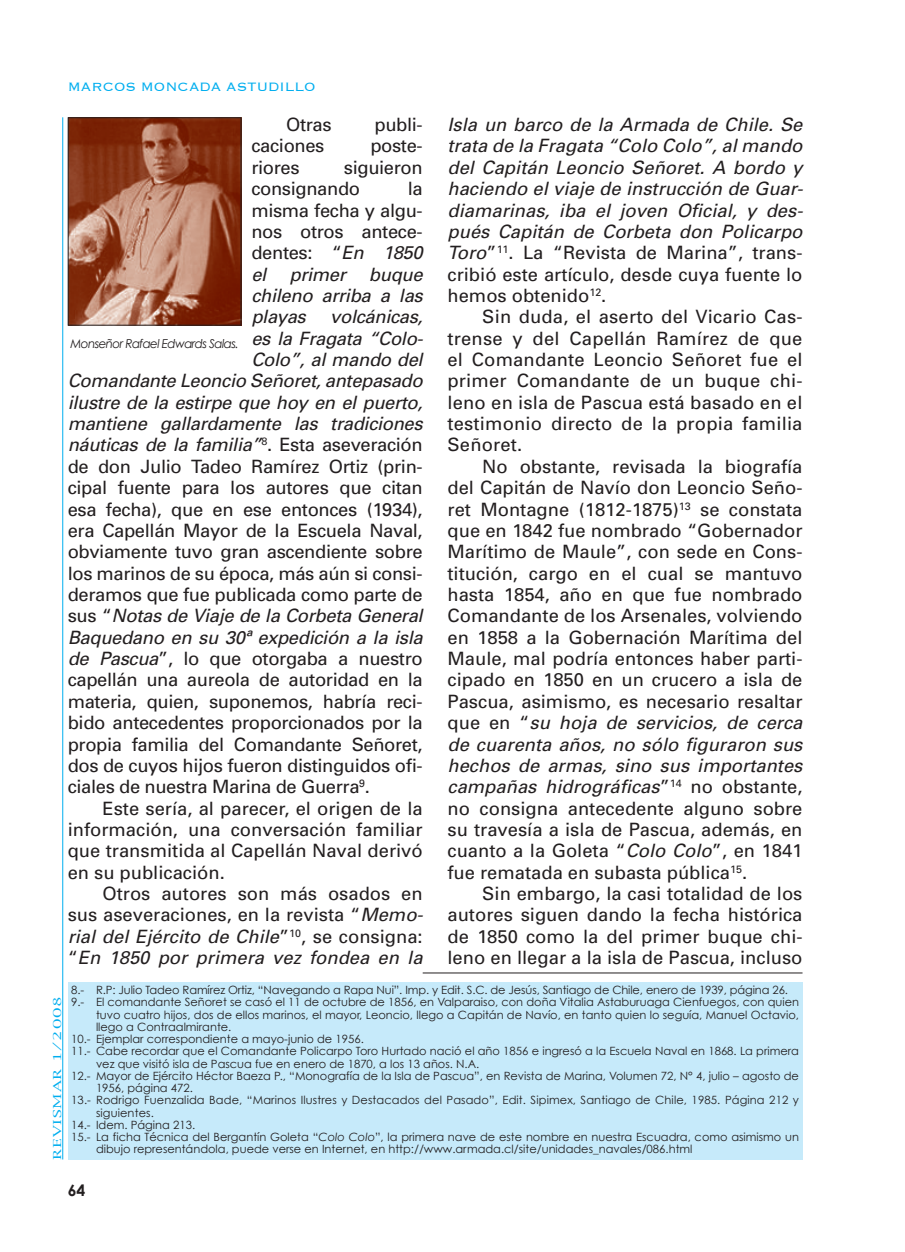
<style>
.page{position:relative;width:905px;height:1252px;background:#fff}
.page>*{position:absolute;margin:0;border:0;box-sizing:border-box;transform-origin:0 0}
.t1{font:18.38px/21.3px "Univers";letter-spacing:-.02em;color:#231f20;text-align:justify}
.t2{font:italic 18.38px/21.3px "Univers";letter-spacing:-.02em;color:#231f20;text-align:justify}
.t3{font:18.38px "Univers";color:#231f20}
.t4{font:italic 18.38px "Univers";color:#231f20}
.t5{font:300 15.75px "Copperplate";color:#00aeef}
.t6{font:700 15.75px "Century Gothic";color:#231f20}
.t7{font:italic 12.25px "Century Gothic";letter-spacing:-.05em;color:#231f20}
.t8{font:11.38px "Century Gothic";color:#231f20}
.t9{font:10.5px "New York";letter-spacing:.05em;color:#00aeef;scale:1.5 1}
.s1{font-style:normal}
.s2{font-style:italic}
</style>
<div class="page">
<hr style="left:62px;top:117px;width:1px;height:1042px;background:#00aeef">
<hr style="left:422px;top:972px;width:380px;height:1px;background:#231f20">
<div style="left:68px;top:982px;width:734px;height:177px;background:#c6eafa"></div>
<img style="left:70px;top:119px;width:169px;height:204px">
<div style="left:68px;top:117px;width:173px;height:208px;border:1px solid #231f20"></div>
<p class="t5" style="left:68px;top:77px;width:249px">MARCOS MONCADA ASTUDILLO</p>
<p class="t2" style="left:447px;top:114px;width:356px">Isla un barco de la Armada de Chile. Se trata de la Fragata “Colo Colo”, al mando del Capitán Leoncio Señoret. A bordo y haciendo el viaje de instrucción de Guar&shy;diamarinas, iba el joven Oficial, y des&shy;pués Capitán de Corbeta don Policarpo Toro<span class="s1">”</span><sup>11</sup><span class="s1">. La “Revista de Marina”, trans&shy;cribió este artículo, desde cuya fuente lo hemos obtenido</span><sup>12</sup><span class="s1">.</span></p>
<p class="t1" style="left:447px;top:306px;width:356px;text-indent:35px">Sin duda, el aserto del Vicario Cas&shy;trense y del Capellán Ramírez de que el Comandante Leoncio Señoret fue el primer Comandante de un buque chi&shy;leno en isla de Pascua está basado en el testimonio directo de la propia familia Señoret.</p>
<p class="t1" style="left:447px;top:456px;width:356px;text-indent:35px">No obstante, revisada la biografía del Capitán de Navío don Leoncio Seño&shy;ret Montagne (1812-1875)<sup>13</sup> se constata que en 1842 fue nombrado “Gobernador Marítimo de Maule”, con sede en Cons&shy;titución, cargo en el cual se mantuvo hasta 1854, año en que fue nombrado Comandante de los Arsenales, volviendo en 1858 a la Gobernación Marítima del Maule, mal podría entonces haber parti&shy;cipado en 1850 en un crucero a isla de Pascua, asimismo, es necesario resaltar que en “<span class="s2">su hoja de servicios, de cerca de cuarenta años, no sólo figuraron sus hechos de armas, sino sus importantes campañas hidrográficas</span>”<sup>14</sup> no obstante, no consigna antecedente alguno sobre su travesía a isla de Pascua, además, en cuanto a la Goleta “<span class="s2">Colo Colo</span>”, en 1841 fue rematada en subasta pública<sup>15</sup>.</p>
<p class="t1" style="left:447px;top:883px;width:356px;text-indent:35px">Sin embargo, la casi totalidad de los autores siguen dando la fecha histórica de 1850 como la del primer buque chi&shy;leno en llegar a la isla de Pascua, incluso</p>
<p class="t8" style="left:71px;top:983px;width:718px">8.- R.P: Julio Tadeo Ramírez Ortiz, “Navegando a Rapa Nui”. Imp. y Edit. S.C. de Jesús, Santiago de Chile, enero de 1939, página 26.</p>
<p class="t8" style="left:71px;top:995px;width:729px">9.- El comandante Señoret se casó el 11 de octubre de 1856, en Valparaiso, con doña Vitalia Astaburuaga Cienfuegos, con quien</p>
<p class="t8" style="left:96px;top:1007px;width:704px">tuvo cuatro hijos, dos de ellos marinos, el mayor, Leoncio, llego a Capitán de Navío, en tanto quien lo seguía, Manuel Octavio,</p>
<p class="t8" style="left:96px;top:1019px;width:137px">llego a Contraalmirante.</p>
<p class="t8" style="left:71px;top:1032px;width:294px">10.- Ejemplar correspondiente a mayo-junio de 1956.</p>
<p class="t8" style="left:71px;top:1044px;width:729px">11.- Cabe recordar que el Comandante Policarpo Toro Hurtado nació el año 1856 e ingresó a la Escuela Naval en 1868. La primera</p>
<p class="t8" style="left:96px;top:1056px;width:384px">vez que visitó isla de Pascua fue en enero de 1870, a los 13 años. N.A.</p>
<p class="t8" style="left:71px;top:1068px;width:729px">12.- Mayor de Ejército Héctor Baeza P., “Monografía de la Isla de Pascua”, en Revista de Marina, Volumen 72, N° 4, julio – agosto de</p>
<p class="t8" style="left:96px;top:1081px;width:98px">1956, página 472.</p>
<p class="t8" style="left:71px;top:1093px;width:729px">13.- Rodrigo Fuenzalida Bade, “Marinos Ilustres y Destacados del Pasado”, Edit. Sipimex, Santiago de Chile, 1985. Página 212 y</p>
<p class="t8" style="left:96px;top:1105px;width:59px">siguientes.</p>
<p class="t8" style="left:71px;top:1117px;width:125px">14.- Idem. Página 213.</p>
<p class="t8" style="left:71px;top:1130px;width:729px">15.- La ficha Técnica del Bergantín Goleta “<span class="s2">Colo Colo</span>”, la primera nave de este nombre en nuestra Escuadra, como asimismo un</p>
<p class="t8" style="left:96px;top:1142px;width:597px">dibujo representándola, puede verse en Internet, en http://www.armada.cl/site/unidades_navales/086.html</p>
<p class="t1" style="left:286px;top:114px;width:47px">Otras</p>
<p class="t1" style="left:374px;top:114px;width:50px">publi-</p>
<p class="t1" style="left:251px;top:135px;width:74px">caciones</p>
<p class="t1" style="left:370px;top:135px;width:54px">poste-</p>
<p class="t1" style="left:251px;top:157px;width:50px">riores</p>
<p class="t1" style="left:251px;top:157px;width:173px;text-indent:92px">siguieron consignando</p>
<p class="t1" style="left:251px;top:178px;width:173px;text-indent:156px">la misma fecha y algu&shy;nos otros antece&shy;dentes: “<span class="s2">En 1850 el</span></p>
<p class="t2" style="left:251px;top:264px;width:173px;text-indent:117px">buque chileno arriba a las playas</p>
<p class="t2" style="left:289px;top:264px;width:58px">primer</p>
<p class="t2" style="left:330px;top:306px;width:94px">volcánicas,</p>
<p class="t2" style="left:251px;top:328px;width:172px">es la Fragata “Colo-</p>
<p class="t2" style="left:251px;top:349px;width:173px">Colo”, al mando del</p>
<p class="t2" style="left:68px;top:370px;width:356px">Comandante Leoncio Señoret, antepasado</p>
<p class="t2" style="left:68px;top:392px;width:356px">ilustre de la estirpe que hoy en el puerto,</p>
<p class="t2" style="left:68px;top:413px;width:356px">mantiene gallardamente las tradiciones</p>
<p class="t2" style="left:68px;top:434px;width:356px">náuticas de la familia”<sup>8</sup><span class="s1">. Esta aseveración</span></p>
<p class="t1" style="left:68px;top:456px;width:356px">de don Julio Tadeo Ramírez Ortiz (prin-</p>
<p class="t1" style="left:68px;top:477px;width:356px">cipal fuente para los autores que citan</p>
<p class="t1" style="left:68px;top:498px;width:356px">esa fecha), que en ese entonces (1934),</p>
<p class="t1" style="left:68px;top:520px;width:356px">era Capellán Mayor de la Escuela Naval,</p>
<p class="t1" style="left:68px;top:541px;width:356px">obviamente tuvo gran ascendiente sobre</p>
<p class="t1" style="left:68px;top:562px;width:356px">los marinos de su época, más aún si consi-</p>
<p class="t1" style="left:68px;top:584px;width:356px">deramos que fue publicada como parte de</p>
<p class="t2" style="left:68px;top:605px;width:356px"><span class="s1">sus “</span>Notas de Viaje de la Corbeta General</p>
<p class="t2" style="left:68px;top:626px;width:356px">Baquedano en su 30ª expedición a la isla</p>
<p class="t1" style="left:68px;top:648px;width:356px"><span class="s2">de Pascua</span>”, lo que otorgaba a nuestro</p>
<p class="t1" style="left:68px;top:669px;width:356px">capellán una aureola de autoridad en la</p>
<p class="t1" style="left:68px;top:691px;width:356px">materia, quien, suponemos, habría reci-</p>
<p class="t1" style="left:68px;top:712px;width:356px">bido antecedentes proporcionados por la</p>
<p class="t1" style="left:68px;top:733px;width:356px">propia familia del Comandante Señoret,</p>
<p class="t1" style="left:68px;top:755px;width:356px">dos de cuyos hijos fueron distinguidos ofi-</p>
<p class="t1" style="left:68px;top:776px;width:304px">ciales de nuestra Marina de Guerra<sup>9</sup>.</p>
<p class="t3" style="left:102px;top:797px;width:321px">Este sería, al parecer, el origen de la</p>
<p class="t3" style="left:68px;top:818px;width:356px">información, una conversación familiar</p>
<p class="t3" style="left:68px;top:840px;width:356px">que transmitida al Capellán Naval derivó</p>
<p class="t3" style="left:68px;top:861px;width:159px">en su publicación.</p>
<p class="t3" style="left:102px;top:882px;width:321px">Otros autores son más osados en</p>
<p class="t3" style="left:68px;top:904px;width:355px">sus aseveraciones, en la revista “<span class="s2">Memo-</span></p>
<p class="t4" style="left:68px;top:925px;width:356px">rial del Ejército de Chile<span class="s1">”</span><sup>10</sup><span class="s1">, se consigna:</span></p>
<p class="t4" style="left:68px;top:946px;width:356px"><span class="s1">“</span>En 1850 por primera vez fondea en la</p>
<p class="t7" style="left:70px;top:336px;width:170px">Monseñor Rafael Edwards Salas.</p>
<p class="t9" style="left:51px;top:1159px;width:110px;rotate:-90deg">REVISMAR 1/2008</p>
<p class="t6" style="left:68px;top:1180px;width:19px">64</p>
</div>
